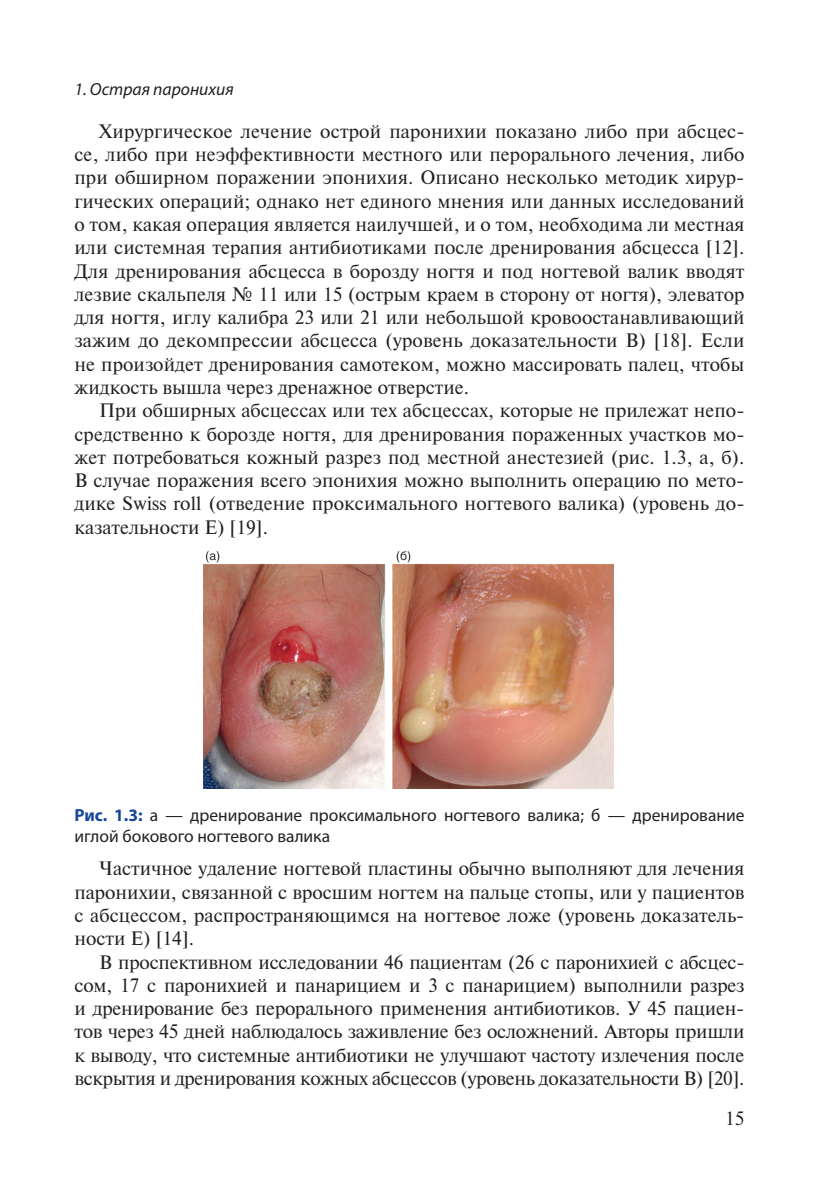
<style>
.page{position:relative;width:819px;height:1191px;background:#fff}
.page>*{position:absolute;margin:0;border:0;box-sizing:border-box;transform-origin:0 0}
.t1{font:19.43px "Newton";color:#231f20}
.t2{font:19.25px "Newton";color:#231f20}
.t3{font:17.5px/21px "Myriad Pro";color:#231f20}
.t4{font:italic 17.5px "Myriad Pro";color:#231f20}
.s1{font-weight:700;color:#18469d}
</style>
<div class="page">
<img style="left:204px;top:550px;width:409px;height:238px">
<p class="t4" style="left:74px;top:83px;width:161px">1. Острая паронихия</p>
<p class="t1" style="left:99px;top:124px;width:646px">Хиру ргическое лечение острой паронихии показано либо при абсцес-</p>
<p class="t1" style="left:74px;top:147px;width:671px">се, либо при неэффективности местного или перорального лечения, либо</p>
<p class="t1" style="left:74px;top:170px;width:671px">при обширном поражении эпонихия. Описано несколько методик хирур-</p>
<p class="t1" style="left:74px;top:194px;width:671px">гических операций; однако нет единого мнения или данных исследований</p>
<p class="t1" style="left:74px;top:217px;width:671px">о том, какая операция является наилучшей, и о том, необходима ли местная</p>
<p class="t1" style="left:74px;top:240px;width:671px">или системная терапия антибиотиками после дренирования абсцесса [12].</p>
<p class="t1" style="left:74px;top:264px;width:671px">Для дренирования абсцесса в борозду ногтя и под ногтевой валик вводят</p>
<p class="t1" style="left:74px;top:287px;width:671px">лезвие скальпеля № 11 или 15 (острым краем в сторону от ногтя), элеватор</p>
<p class="t1" style="left:74px;top:310px;width:671px">для ногтя, иглу калибра 23 или 21 или небольшой кровоостанавливающий</p>
<p class="t1" style="left:74px;top:333px;width:671px">зажим до декомпрессии абсцесса (уровень доказательности B) [18]. Если</p>
<p class="t1" style="left:74px;top:357px;width:671px">не произойдет дренирования самотеком, можно массировать палец, чтобы</p>
<p class="t1" style="left:74px;top:380px;width:396px">жидкость вышла через дренажное отверстие.</p>
<p class="t1" style="left:99px;top:403px;width:646px">При обширных абсцессах или тех абсцессах, которые не прилежат непо-</p>
<p class="t1" style="left:74px;top:426px;width:671px">средственно к борозде ногтя, для дренирования пораженных участков мо-</p>
<p class="t1" style="left:74px;top:450px;width:671px">жет потребоваться кожный разрез под местной анестезией (рис. 1.3, a, б).</p>
<p class="t1" style="left:74px;top:473px;width:671px">В случае поражения всего эпонихия можно выполнить операцию по мето-</p>
<p class="t1" style="left:74px;top:496px;width:671px">дике Swiss roll (отведение проксимального ногтевого валика) (уровень до-</p>
<p class="t1" style="left:74px;top:520px;width:195px">казательности E) [19].</p>
<p class="t3" style="left:74px;top:806px;width:671px"><span class="s1">Рис. 1.3:</span> a — дренирование проксимального ногтевого валика; б — дренирование иглой бокового ногтевого валика</p>
<p class="t1" style="left:99px;top:861px;width:646px">Частичное удаление ногтевой пластины обычно выполняют для лечения</p>
<p class="t1" style="left:74px;top:884px;width:671px">паронихии, связанной с вросшим ногтем на пальце стопы, или у пациентов</p>
<p class="t1" style="left:74px;top:908px;width:671px">с абсцессом, распространяющимся на ногтевое ложе (уровень доказатель-</p>
<p class="t1" style="left:74px;top:931px;width:121px">ности E) [14].</p>
<p class="t1" style="left:99px;top:954px;width:646px">В проспективном исследовании 46 пациентам (26 с паронихией с абсцес-</p>
<p class="t1" style="left:74px;top:978px;width:671px">сом, 17 с паронихией и панарицием и 3 с панарицием) выполнили разрез</p>
<p class="t1" style="left:74px;top:1001px;width:671px">и дренирование без перорального применения антибиотиков. У 45 пациен-</p>
<p class="t1" style="left:74px;top:1024px;width:671px">тов через 45 дней наблюдалось заживление без осложнений. Авторы пришли</p>
<p class="t1" style="left:74px;top:1047px;width:671px">к выводу, что системные антибиотики не улучшают частоту излечения после</p>
<p class="t1" style="left:74px;top:1071px;width:671px">вскрытия и дренирования кожных абсцессов (уровень доказательности B) [20].</p>
<p class="t2" style="left:725px;top:1111px;width:21px">15</p>
</div>
